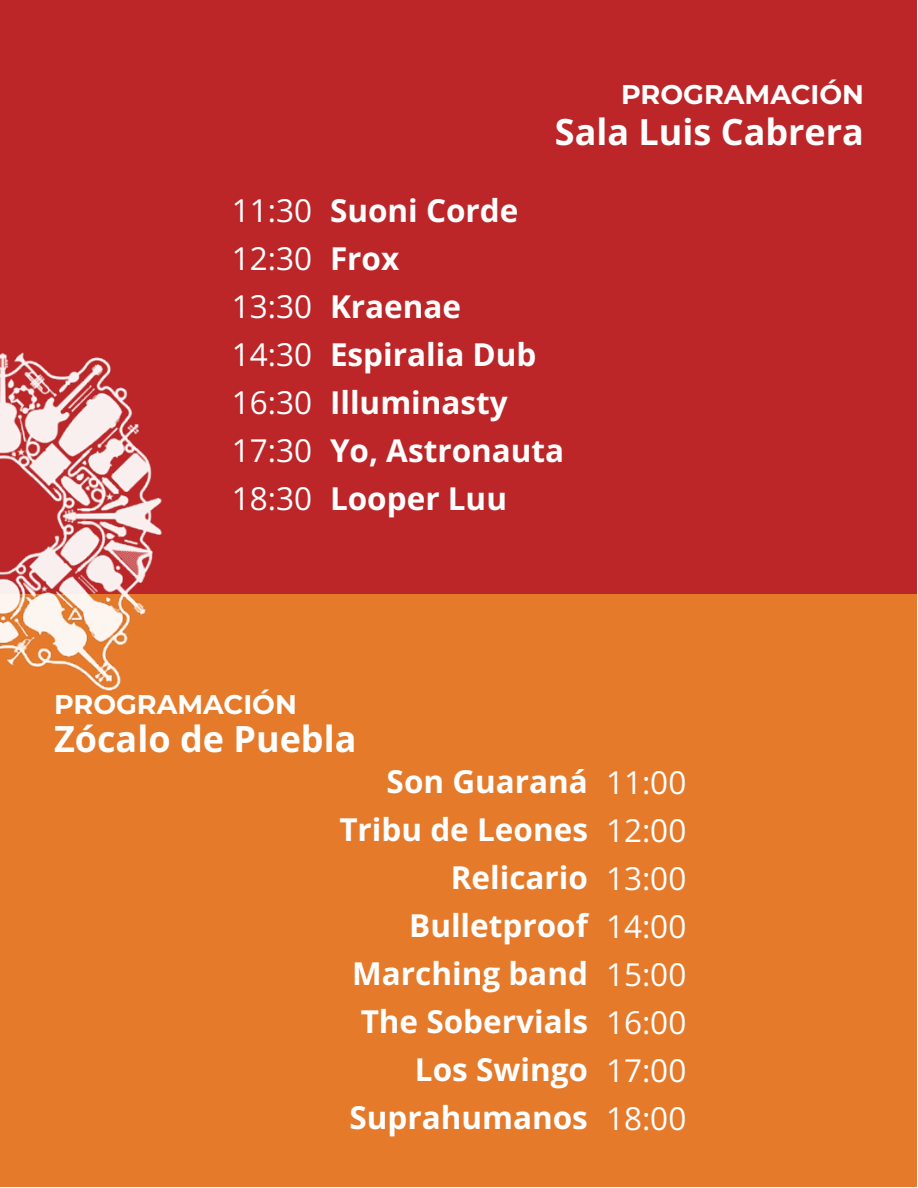
<style>
.page{position:relative;width:918px;height:1188px;background:#fff}
.page>*{position:absolute;margin:0;border:0;box-sizing:border-box;transform-origin:0 0}
.t1{font:700 36px "Open Sans";color:#fff}
.t2{font:700 31.5px "Open Sans";color:#fff}
.t3{font:31.5px "Open Sans";color:#fff}
.t4{font:700 27px "Montserrat";color:#fff}
</style>
<div class="page">
<div style="left:1px;top:594px;width:916px;height:593px;background:#e47a2a"></div>
<div style="left:1px;top:0;width:916px;height:594px;background:#bc2628"></div>
<img style="left:1px;top:352px;width:161px;height:340px">
<p class="t4" style="left:621px;top:76px;width:244px">PROGRAMACIÓN</p>
<p class="t1" style="left:555px;top:107px;width:311px">Sala Luis Cabrera</p>
<p class="t3" style="left:232px;top:189px;width:82px">11:30</p>
<p class="t3" style="left:232px;top:237px;width:82px">12:30</p>
<p class="t3" style="left:232px;top:285px;width:82px">13:30</p>
<p class="t3" style="left:232px;top:333px;width:82px">14:30</p>
<p class="t3" style="left:232px;top:381px;width:82px">16:30</p>
<p class="t3" style="left:232px;top:429px;width:82px">17:30</p>
<p class="t3" style="left:232px;top:477px;width:82px">18:30</p>
<p class="t2" style="left:330px;top:189px;width:190px">Suoni Corde</p>
<p class="t2" style="left:330px;top:237px;width:71px">Frox</p>
<p class="t2" style="left:330px;top:285px;width:133px">Kraenae</p>
<p class="t2" style="left:330px;top:333px;width:208px">Espiralia Dub</p>
<p class="t2" style="left:330px;top:381px;width:179px">Illuminasty</p>
<p class="t2" style="left:330px;top:429px;width:236px">Yo, Astronauta</p>
<p class="t2" style="left:330px;top:477px;width:179px">Looper Luu</p>
<p class="t4" style="left:54px;top:686px;width:244px">PROGRAMACIÓN</p>
<p class="t1" style="left:54px;top:715px;width:304px">Zócalo de Puebla</p>
<p class="t2" style="left:387px;top:760px;width:203px">Son Guaraná</p>
<p class="t2" style="left:339px;top:808px;width:250px">Tribu de Leones</p>
<p class="t2" style="left:451px;top:856px;width:139px">Relicario</p>
<p class="t2" style="left:409px;top:904px;width:180px">Bulletproof</p>
<p class="t2" style="left:352px;top:952px;width:237px">Marching band</p>
<p class="t2" style="left:361px;top:1000px;width:229px">The Sobervials</p>
<p class="t2" style="left:415px;top:1048px;width:175px">Los Swingo</p>
<p class="t2" style="left:349px;top:1096px;width:240px">Suprahumanos</p>
<p class="t3" style="left:606px;top:761px;width:82px">11:00</p>
<p class="t3" style="left:606px;top:809px;width:82px">12:00</p>
<p class="t3" style="left:606px;top:857px;width:82px">13:00</p>
<p class="t3" style="left:606px;top:905px;width:82px">14:00</p>
<p class="t3" style="left:606px;top:953px;width:82px">15:00</p>
<p class="t3" style="left:606px;top:1001px;width:82px">16:00</p>
<p class="t3" style="left:606px;top:1049px;width:82px">17:00</p>
<p class="t3" style="left:606px;top:1097px;width:82px">18:00</p>
</div>
